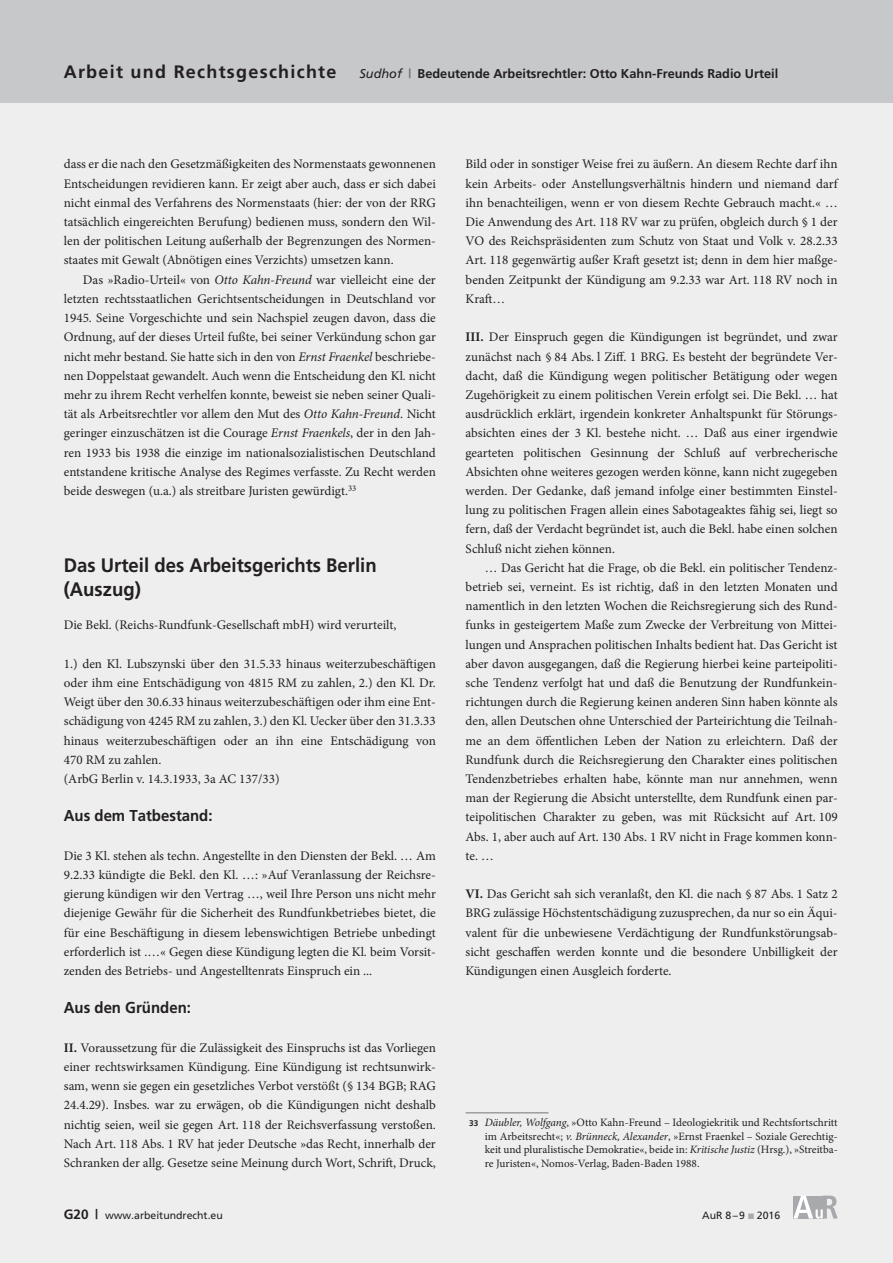
<style>
.page{position:relative;width:893px;height:1263px;background:#eeeeef}
.page>*{position:absolute;margin:0;border:0;box-sizing:border-box;transform-origin:0 0}
.t1{font:700 19.5px/24px "Frutiger";color:#231f20;scale:.95 1}
.t2{font:700 15.75px "Frutiger";color:#231f20;scale:.95 1}
.t3{font:13.2px/19.2px "Minion Pro";color:#231f20;text-align:justify}
.t4{font:700 12.75px "Frutiger";color:#231f20}
.t5{font:11.25px/13.5px "Minion Pro";color:#231f20;text-align:justify}
.t6{font:10.5px "Frutiger";color:#231f20}
.s1{font-size:18px}
.s2{font-weight:900;color:#c7c8ca}
.s3{font-weight:400;font-style:italic}
.s4{color:#6c6d70}
.s5{font-style:italic}
.s6{font-weight:700}
.s7{font-family:"Frutiger";font-weight:700;font-size:8.25px}
.s8{font-weight:700;font-size:13.5px}
.s9{color:#a8a9ad}
</style>
<div class="page">
<svg style="left:793px;top:1195px;width:45px;height:24px"></svg>
<div style="left:0;top:0;width:893px;height:102px;background:#c7c8ca"></div>
<hr style="left:466px;top:1112px;width:83px;height:1px;background:#808285">
<p class="t4" style="left:64px;top:66px;width:716px"><span class="s1">Arbeit und Rechtsgeschichte</span> <span class="s2">|</span> <span class="s3">Sudhof</span> <span class="s4">|</span> Bedeutende Arbeitsrechtler: Otto Kahn-Freunds Radio Urteil</p>
<p class="t3" style="left:64px;top:155px;width:374px">dass er die nach den Gesetzmäßigkeiten des Normenstaats gewonnenen Entscheidungen revidieren kann. Er zeigt aber auch, dass er sich dabei nicht einmal des Verfahrens des Normenstaats (hier: der von der RRG tatsächlich eingereichten Berufung) bedienen muss, sondern den Wil&shy;len der politischen Leitung außerhalb der Begrenzungen des Normen&shy;staates mit Gewalt (Abnötigen eines Verzichts) umsetzen kann.</p>
<p class="t3" style="left:64px;top:270px;width:374px;text-indent:19px">Das »Radio-Urteil« von <span class="s5">Otto Kahn-Freund</span> war vielleicht eine der letzten rechtsstaatlichen Gerichtsentscheidungen in Deutschland vor 1945. Seine Vorgeschichte und sein Nachspiel zeugen davon, dass die Ordnung, auf der dieses Urteil fußte, bei seiner Verkündung schon gar nicht mehr bestand. Sie hatte sich in den von <span class="s5">Ernst Fraenkel</span> beschriebe&shy;nen Doppelstaat gewandelt. Auch wenn die Entscheidung den Kl. nicht mehr zu ihrem Recht verhelfen konnte, beweist sie neben seiner Quali&shy;tät als Arbeitsrechtler vor allem den Mut des <span class="s5">Otto Kahn-Freund</span>. Nicht geringer einzuschätzen ist die Courage <span class="s5">Ernst Fraenkels</span>, der in den Jah&shy;ren 1933 bis 1938 die einzige im nationalsozialistischen Deutschland entstandene kritische Analyse des Regimes verfasste. Zu Recht werden beide deswegen (u.a.) als streitbare Juristen gewürdigt.<sup>33</sup></p>
<h1 class="t1" style="left:64px;top:553px;width:331px">Das Urteil des Arbeitsgerichts Berlin (Auszug)</h1>
<p class="t3" style="left:64px;top:615px;width:334px">Die Bekl. (Reichs-Rundfunk-Gesellschaft mbH) wird verurteilt,</p>
<p class="t3" style="left:64px;top:654px;width:374px;text-align:left">1.) den Kl. Lubszynski über den 31.5.33 hinaus weiterzubeschäftigen oder ihm eine Entschädigung von 4815 RM zu zahlen, 2.) den Kl. Dr.<br>Weigt über den 30.6.33 hinaus weiterzubeschäftigen oder ihm eine Ent&shy;schädigung von 4245 RM zu zahlen, 3.) den Kl. Uecker über den 31.3.33 hinaus weiterzubeschäftigen oder an ihn eine Entschädigung von 470 RM zu zahlen.<br>(ArbG Berlin v. 14.3.1933, 3a AC 137/33)</p>
<p class="t2" style="left:64px;top:807px;width:158px">Aus dem Tatbestand:</p>
<p class="t3" style="left:64px;top:846px;width:374px">Die 3 Kl. stehen als techn. Angestellte in den Diensten der Bekl. … Am 9.2.33 kündigte die Bekl. den Kl. …: »Auf Veranlassung der Reichsre&shy;gierung kündigen wir den Vertrag …, weil Ihre Person uns nicht mehr diejenige Gewähr für die Sicherheit des Rundfunkbetriebes bietet, die für eine Beschäftigung in diesem lebenswichtigen Betriebe unbedingt erforderlich ist .…« Gegen diese Kündigung legten die Kl. beim Vorsit&shy;zenden des Betriebs- und Angestelltenrats Einspruch ein ...</p>
<p class="t2" style="left:64px;top:999px;width:135px">Aus den Gründen:</p>
<p class="t3" style="left:64px;top:1038px;width:374px"><span class="s6">II.</span> Voraussetzung für die Zulässigkeit des Einspruchs ist das Vorliegen einer rechtswirksamen Kündigung. Eine Kündigung ist rechtsunwirk&shy;sam, wenn sie gegen ein gesetzliches Verbot verstößt (§ 134 BGB; RAG 24.4.29). Insbes. war zu erwägen, ob die Kündigungen nicht deshalb nichtig seien, weil sie gegen Art. 118 der Reichsverfassung verstoßen.<br>Nach Art. 118 Abs. 1 RV hat jeder Deutsche »das Recht, innerhalb der Schranken der allg. Gesetze seine Meinung durch Wort, Schrift, Druck,</p>
<p class="t3" style="left:466px;top:155px;width:374px">Bild oder in sonstiger Weise frei zu äußern. An diesem Rechte darf ihn kein Arbeits- oder Anstellungsverhältnis hindern und niemand darf ihn benachteiligen, wenn er von diesem Rechte Gebrauch macht.« … Die Anwendung des Art. 118 RV war zu prüfen, obgleich durch § 1 der VO des Reichspräsidenten zum Schutz von Staat und Volk v. 28.2.33<br>Art. 118 gegenwärtig außer Kraft gesetzt ist; denn in dem hier maßge&shy;benden Zeitpunkt der Kündigung am 9.2.33 war Art. 118 RV noch in Kraft…</p>
<p class="t3" style="left:466px;top:328px;width:374px"><span class="s6">III.</span> Der Einspruch gegen die Kündigungen ist begründet, und zwar zunächst nach § 84 Abs. l Ziff. 1 BRG. Es besteht der begründete Ver&shy;dacht, daß die Kündigung wegen politischer Betätigung oder wegen Zugehörigkeit zu einem politischen Verein erfolgt sei. Die Bekl. … hat ausdrücklich erklärt, irgendein konkreter Anhaltspunkt für Störungs&shy;absichten eines der 3 Kl. bestehe nicht. … Daß aus einer irgendwie gearteten politischen Gesinnung der Schluß auf verbrecherische Absichten ohne weiteres gezogen werden könne, kann nicht zugegeben werden. Der Gedanke, daß jemand infolge einer bestimmten Einstel&shy;lung zu politischen Fragen allein eines Sabotageaktes fähig sei, liegt so fern, daß der Verdacht begründet ist, auch die Bekl. habe einen solchen Schluß nicht ziehen können.</p>
<p class="t3" style="left:466px;top:558px;width:374px;text-indent:19px">… Das Gericht hat die Frage, ob die Bekl. ein politischer Tendenz&shy;betrieb sei, verneint. Es ist richtig, daß in den letzten Monaten und namentlich in den letzten Wochen die Reichsregierung sich des Rund&shy;funks in gesteigertem Maße zum Zwecke der Verbreitung von Mittei&shy;lungen und Ansprachen politischen Inhalts bedient hat. Das Gericht ist aber davon ausgegangen, daß die Regierung hierbei keine parteipoliti&shy;sche Tendenz verfolgt hat und daß die Benutzung der Rundfunkein&shy;richtungen durch die Regierung keinen anderen Sinn haben könnte als den, allen Deutschen ohne Unterschied der Parteirichtung die Teilnah&shy;me an dem öffentlichen Leben der Nation zu erleichtern. Daß der Rundfunk durch die Reichsregierung den Charakter eines politischen Tendenzbetriebes erhalten habe, könnte man nur annehmen, wenn man der Regierung die Absicht unterstellte, dem Rundfunk einen par&shy;teipolitischen Charakter zu geben, was mit Rücksicht auf Art. 109<br>Abs. 1, aber auch auf Art. 130 Abs. 1 RV nicht in Frage kommen konn&shy;te. …</p>
<p class="t3" style="left:466px;top:884px;width:374px"><span class="s6">VI.</span> Das Gericht sah sich veranlaßt, den Kl. die nach § 87 Abs. 1 Satz 2<br>BRG zulässige Höchstentschädigung zuzusprechen, da nur so ein Äqui&shy;valent für die unbewiesene Verdächtigung der Rundfunkstörungsab&shy;sicht geschaffen werden konnte und die besondere Unbilligkeit der Kündigungen einen Ausgleich forderte.</p>
<p class="t5" style="left:485px;top:1116px;width:354px;text-indent:-16px"><span class="s7">33</span> <span class="s5">Däubler, Wolfgang</span>, »Otto Kahn-Freund – Ideologiekritik und Rechtsfortschritt im Arbeitsrecht«; <span class="s5">v. Brünneck, Alexander</span>, »Ernst Fraenkel – Soziale Gerechtig&shy;keit und pluralistische Demokratie«, beide in: <span class="s5">Kritische Justiz</span> (Hrsg.), »Streitba&shy;re Juristen«, Nomos-Verlag, Baden-Baden 1988.</p>
<p class="t6" style="left:64px;top:1209px;width:161px"><span class="s8">G20 |</span> www.arbeitundrecht.eu</p>
<p class="t6" style="left:702px;top:1209px;width:80px">AuR 8–9 <span class="s9">■</span> 2016</p>
</div>
